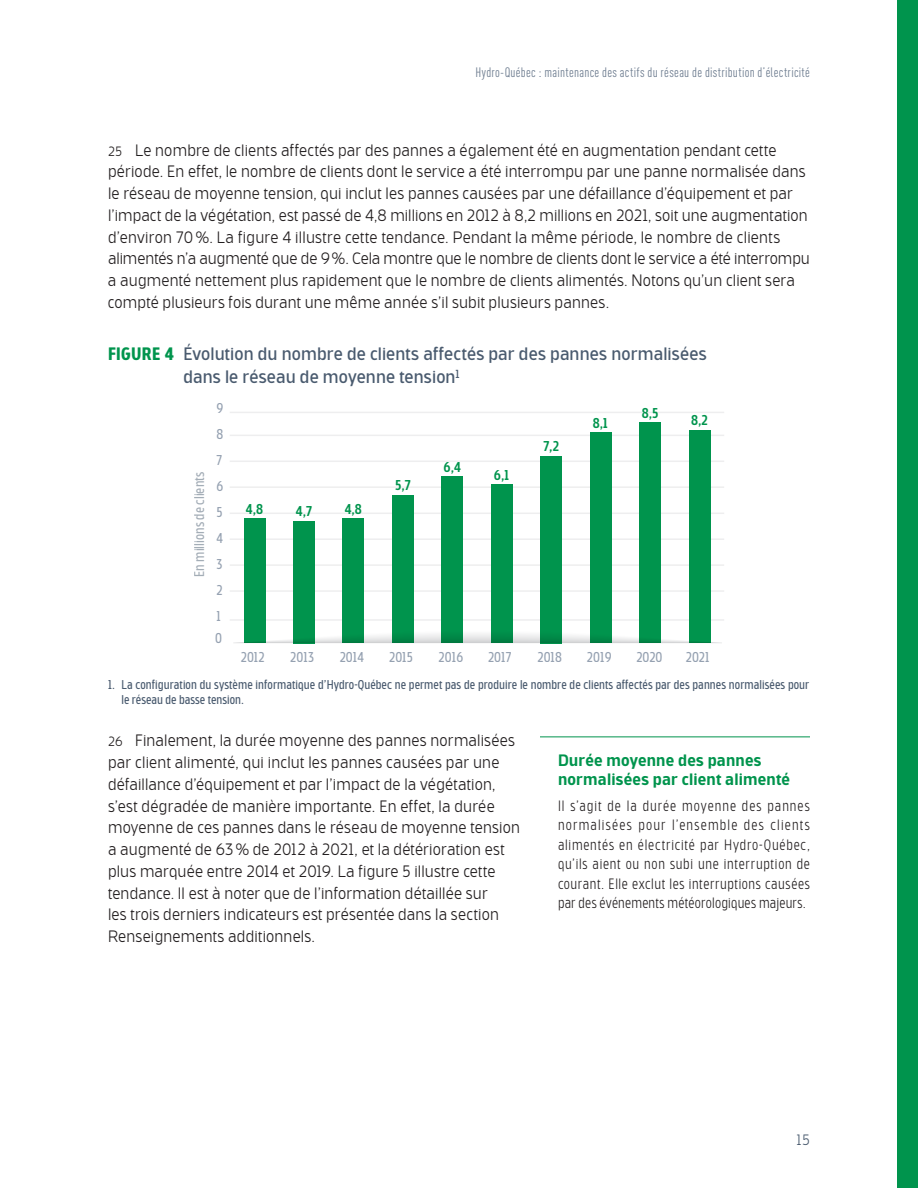
<style>
.page{position:relative;width:918px;height:1188px;background:#fff}
.page>*{position:absolute;margin:0;border:0;box-sizing:border-box;transform-origin:0 0}
.t1{font:18px/22.5px "Bosphorus 50 Normal 53";letter-spacing:.005em;color:#4a5b6f}
.t2{font:300 16.5px/21.8px "Bosphorus 50 Normal 52";letter-spacing:.01em;color:#231f20}
.t3{font:500 16.5px/19.5px "Bosphorus 50 Normal 54";letter-spacing:.01em;color:#00944d}
.t4{font:300 15px/19.5px "Bosphorus 40 Condensed 42";letter-spacing:.015em;color:#231f20;text-align:justify}
.t5{font:300 15px "Bosphorus 50 Normal 52";color:#4a5b6f}
.t6{font:14.25px "Bosphorus 40 Condensed 43";color:#95a1b1}
.t7{font:500 14.25px "Bosphorus 40 Condensed 44";color:#00944d}
.t8{font:14.25px "Bosphorus 40 Condensed 43";color:#485b6e}
.t9{font:condensed 13.5px "DIN Offc";letter-spacing:.025em;color:#6d7c8f}
.t10{font:12.75px/15px "Bosphorus 40 Condensed 43";letter-spacing:.005em;color:#4a5b6f}
.s1{font-size:13.5px}
.s2{font-family:"Bosphorus 40 Condensed 45";font-weight:700;color:#00944d}
</style>
<div class="page">
<hr style="left:230px;top:412px;width:494px;height:1px;background:#eeeeef">
<hr style="left:230px;top:435px;width:494px;height:1px;background:#eeeeef">
<hr style="left:230px;top:461px;width:494px;height:1px;background:#eeeeef">
<hr style="left:230px;top:486px;width:494px;height:2px;background:#eeeeef">
<hr style="left:230px;top:513px;width:494px;height:1px;background:#eeeeef">
<hr style="left:230px;top:538px;width:494px;height:2px;background:#eeeeef">
<hr style="left:230px;top:564px;width:494px;height:2px;background:#eeeeef">
<hr style="left:230px;top:590px;width:494px;height:2px;background:#eeeeef">
<hr style="left:230px;top:619px;width:494px;height:2px;background:#eeeeef">
<div style="left:244px;top:519px;width:21px;height:124px;background:#00944d"></div>
<div style="left:293px;top:521px;width:22px;height:122px;background:#00944d"></div>
<div style="left:343px;top:519px;width:21px;height:124px;background:#00944d"></div>
<div style="left:392px;top:495px;width:22px;height:148px;background:#00944d"></div>
<div style="left:442px;top:477px;width:21px;height:166px;background:#00944d"></div>
<div style="left:491px;top:485px;width:22px;height:158px;background:#00944d"></div>
<div style="left:540px;top:456px;width:22px;height:187px;background:#00944d"></div>
<div style="left:590px;top:433px;width:21px;height:210px;background:#00944d"></div>
<div style="left:639px;top:422px;width:22px;height:221px;background:#00944d"></div>
<div style="left:689px;top:430px;width:21px;height:213px;background:#00944d"></div>
<svg style="left:234px;top:629px;width:488px;height:14px"></svg>
<hr style="left:540px;top:736px;width:270px;height:1px;background:#00944d">
<div style="left:897px;top:0;width:21px;height:1188px;background:#00944d"></div>
<p class="t9" style="left:476px;top:65px;width:336px">Hydro-Québec : maintenance des actifs du réseau de distribution d’électricité</p>
<p class="t2" style="left:108px;top:139px;width:703px"><span class="s1">25</span> Le nombre de clients affectés par des pannes a également été en augmentation pendant cette période. En effet, le nombre de clients dont le service a été interrompu par une panne normalisée dans le réseau de moyenne tension, qui inclut les pannes causées par une défaillance d’équipement et par l’impact de la végétation, est passé de 4,8 millions en 2012 à 8,2 millions en 2021, soit une augmentation d’environ 70 %. La figure 4 illustre cette tendance. Pendant la même période, le nombre de clients alimentés n’a augmenté que de 9%. Cela montre que le nombre de clients dont le service a été interrompu a augmenté nettement plus rapidement que le nombre de clients alimentés. Notons qu’un client sera compté plusieurs fois durant une même année s’il subit plusieurs pannes.</p>
<p class="t1" style="left:183px;top:343px;width:525px;text-indent:-75px"><span class="s2">FIGURE 4</span> Évolution du nombre de clients affectés par des pannes normalisées dans le réseau de moyenne tension<sup>1</sup></p>
<p class="t7" style="left:691px;top:412px;width:18px">8,2</p>
<p class="t6" style="left:216px;top:400px;width:8px">9</p>
<p class="t7" style="left:642px;top:404px;width:18px">8,5</p>
<p class="t7" style="left:593px;top:415px;width:17px">8,1</p>
<p class="t6" style="left:216px;top:426px;width:8px">8</p>
<p class="t8" style="left:191px;top:577px;width:107px;rotate:-90deg">En millions de clients</p>
<p class="t6" style="left:216px;top:452px;width:7px">7</p>
<p class="t6" style="left:216px;top:478px;width:8px">6</p>
<p class="t6" style="left:216px;top:504px;width:8px">5</p>
<p class="t6" style="left:216px;top:530px;width:8px">4</p>
<p class="t6" style="left:216px;top:556px;width:8px">3</p>
<p class="t6" style="left:216px;top:582px;width:8px">2</p>
<p class="t6" style="left:216px;top:608px;width:6px">1</p>
<p class="t6" style="left:215px;top:630px;width:8px">0</p>
<p class="t7" style="left:246px;top:500px;width:19px">4,8</p>
<p class="t7" style="left:296px;top:503px;width:18px">4,7</p>
<p class="t7" style="left:345px;top:500px;width:19px">4,8</p>
<p class="t7" style="left:395px;top:477px;width:17px">5,7</p>
<p class="t7" style="left:444px;top:459px;width:19px">6,4</p>
<p class="t7" style="left:494px;top:466px;width:17px">6,1</p>
<p class="t7" style="left:543px;top:438px;width:17px">7,2</p>
<p class="t6" style="left:241px;top:648px;width:25px">2012</p>
<p class="t6" style="left:290px;top:648px;width:25px">2013</p>
<p class="t6" style="left:340px;top:648px;width:26px">2014</p>
<p class="t6" style="left:389px;top:648px;width:25px">2015</p>
<p class="t6" style="left:439px;top:648px;width:26px">2016</p>
<p class="t6" style="left:488px;top:648px;width:25px">2017</p>
<p class="t6" style="left:538px;top:648px;width:26px">2018</p>
<p class="t6" style="left:587px;top:648px;width:26px">2019</p>
<p class="t6" style="left:636px;top:648px;width:28px">2020</p>
<p class="t6" style="left:686px;top:648px;width:25px">2021</p>
<p class="t10" style="left:122px;top:677px;width:689px;text-indent:-14px">1. La configuration du système informatique d’Hydro-Québec ne permet pas de produire le nombre de clients affectés par des pannes normalisées pour le réseau de basse tension.</p>
<p class="t2" style="left:108px;top:730px;width:414px"><span class="s1">26</span> Finalement, la durée moyenne des pannes normalisées par client alimenté, qui inclut les pannes causées par une défaillance d’équipement et par l’impact de la végétation, s’est dégradée de manière importante. En effet, la durée moyenne de ces pannes dans le réseau de moyenne tension a augmenté de 63 % de 2012 à 2021, et la détérioration est plus marquée entre 2014 et 2019. La figure 5 illustre cette tendance. Il est à noter que de l’information détaillée sur<br>les trois derniers indicateurs est présentée dans la section Renseignements additionnels.</p>
<p class="t3" style="left:558px;top:751px;width:234px">Durée moyenne des pannes normalisées par client alimenté</p>
<p class="t4" style="left:558px;top:796px;width:254px">Il s’agit de la durée moyenne des pannes normalisées pour l’ensemble des clients alimentés en électricité par Hydro-Québec, qu’ils aient ou non subi une interruption de courant. Elle exclut les interruptions causées par des événements météorologiques majeurs.</p>
<p class="t5" style="left:796px;top:1131px;width:15px">15</p>
</div>
